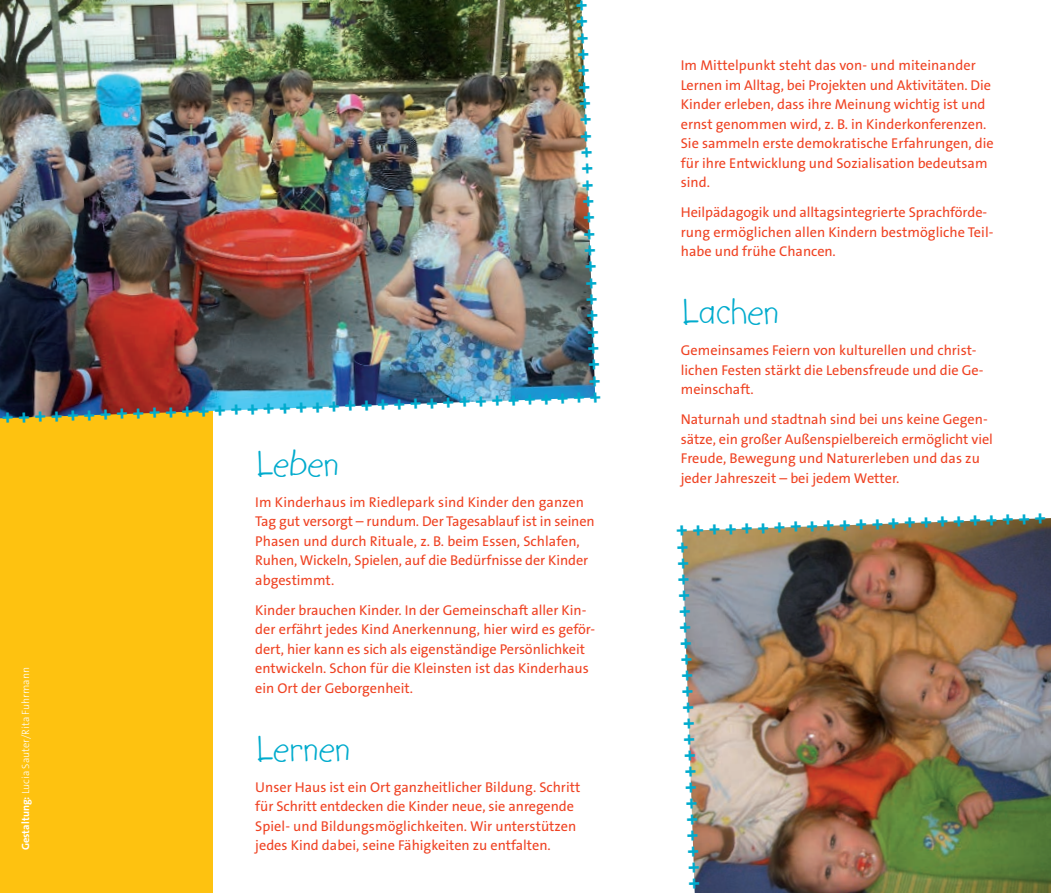
<style>
.page{position:relative;width:1051px;height:893px;background:#fff}
.page>*{position:absolute;margin:0;border:0;box-sizing:border-box;transform-origin:0 0}
.t1{font:42px "Kidprint";color:#00abcd}
.t2{font:700 21px "The Sans Os F";color:#00abcd}
.t3{font:14.25px/19.5px "The Sans Os F";color:#ef4222}
.t4{font:300 10.5px "The Sans Os F";color:#fff}
.s1{font-weight:700}
</style>
<div class="page">
<div style="left:0;top:406px;width:213px;height:487px;background:#fec210"></div>
<img style="left:0;top:0;width:595px;height:418px">
<img style="left:682px;top:518px;width:368px;height:375px">
<h2 class="t2" style="left:585px;top:387px;width:389px;rotate:-92deg">++++++++++++++++++++++++</h2>
<h2 class="t2" style="left:2px;top:409px;width:600px;rotate:-2deg">+++++++++++++++++++++++++++++++++++++</h2>
<p class="t4" style="left:21px;top:850px;width:185px;rotate:-90deg"><span class="s1">Gestaltung:</span> Lucia Sauter/Rita Fuhrmann</p>
<h1 class="t1" style="left:255px;top:445px;width:85px">Leben</h1>
<p class="t3" style="left:255px;top:494px;width:341px">Im Kinderhaus im Riedlepark sind Kinder den ganzen Tag gut versorgt – rundum. Der Tagesablauf ist in seinen Phasen und durch Rituale, z. B. beim Essen, Schlafen, Ruhen, Wickeln, Spielen, auf die Bedürfnisse der Kinder abgestimmt.</p>
<p class="t3" style="left:255px;top:602px;width:341px">Kinder brauchen Kinder. In der Gemeinschaft aller Kin&shy;der erfährt jedes Kind Anerkennung, hier wird es geför&shy;dert, hier kann es sich als eigenständige Persönlichkeit entwickeln. Schon für die Kleinsten ist das Kinderhaus ein Ort der Geborgenheit.</p>
<h1 class="t1" style="left:255px;top:730px;width:96px">Lernen</h1>
<p class="t3" style="left:255px;top:779px;width:326px">Unser Haus ist ein Ort ganzheitlicher Bildung. Schritt für Schritt entdecken die Kinder neue, sie anregende Spiel- und Bildungsmöglichkeiten. Wir unterstützen jedes Kind dabei, seine Fähigkeiten zu entfalten.</p>
<p class="t3" style="left:680px;top:57px;width:314px">Im Mittelpunkt steht das von- und miteinander Lernen im Alltag, bei Projekten und Aktivitäten. Die Kinder erleben, dass ihre Meinung wichtig ist und ernst genommen wird, z. B. in Kinderkonferenzen.<br>Sie sammeln erste demokratische Erfahrungen, die für ihre Entwicklung und Sozialisation bedeutsam sind.</p>
<p class="t3" style="left:680px;top:204px;width:314px">Heilpädagogik und alltagsintegrierte Sprachförde&shy;rung ermöglichen allen Kindern bestmögliche Teil&shy;habe und frühe Chancen.</p>
<h1 class="t1" style="left:680px;top:294px;width:100px">Lachen</h1>
<p class="t3" style="left:680px;top:342px;width:304px">Gemeinsames Feiern von kulturellen und christ&shy;lichen Festen stärkt die Lebensfreude und die Ge&shy;meinschaft.</p>
<p class="t3" style="left:680px;top:411px;width:313px">Naturnah und stadtnah sind bei uns keine Gegen&shy;sätze, ein großer Außenspielbereich ermöglicht viel Freude, Bewegung und Naturerleben und das zu jeder Jahreszeit – bei jedem Wetter.</p>
<h2 class="t2" style="left:1046px;top:527px;width:372px;rotate:178deg">+++++++++++++++++++++++</h2>
<h2 class="t2" style="left:691px;top:541px;width:350px;rotate:88deg">++++++++++++++++++++++</h2>
</div>
